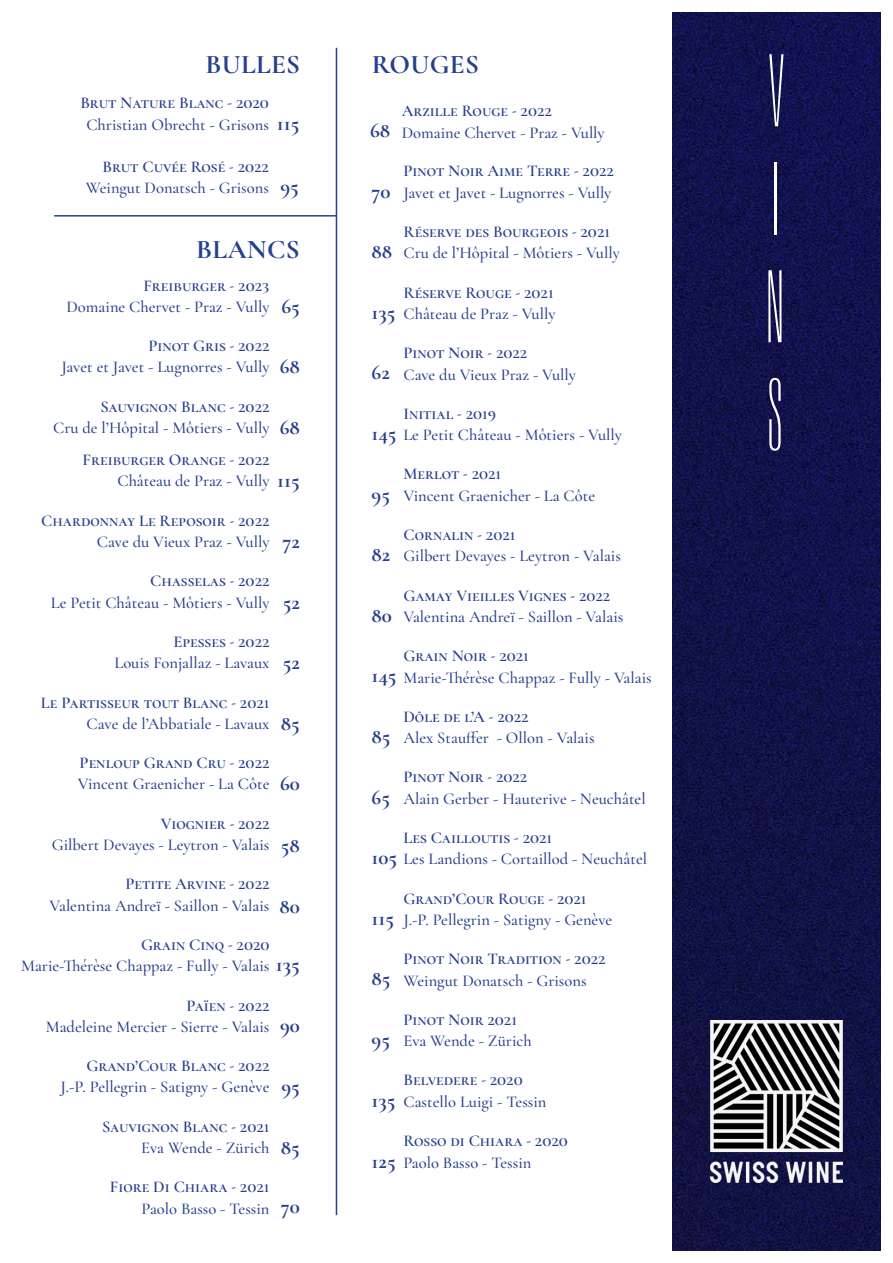
<style>
.page{position:relative;width:893px;height:1263px;background:#fff}
.page>*{position:absolute;margin:0;border:0;box-sizing:border-box;transform-origin:0 0}
.t1{font:300 90px "Rainer v 0.1";color:#fff}
.t2{font:700 27px "Cormorant Garamond";letter-spacing:.01em;color:#253f8e}
.t3{font:700 21px "Cormorant Garamond";color:#253f8e}
.t4{font:500 16.5px "Cormorant Garamond";color:#253f8e}
.t5{font:600 16.5px "Cormorant Garamond";color:#253f8e}
</style>
<div class="page">
<img style="left:673px;top:13px;width:207px;height:1237px">
<hr style="left:336px;top:48px;width:1px;height:1167px;background:#253f8e">
<hr style="left:54px;top:215px;width:282px;height:2px;background:#253f8e">
<img style="left:711px;top:1020px;width:131px;height:162px">
<p class="t2" style="left:206px;top:47px;width:96px">BULLES</p>
<p class="t2" style="left:372px;top:47px;width:109px">ROUGES</p>
<p class="t5" style="left:80px;top:93px;width:190px">Brut Nature Blanc - 2020</p>
<p class="t4" style="left:86px;top:114px;width:184px">Christian Obrecht - Grisons</p>
<p class="t3" style="left:277px;top:111px;width:24px">115</p>
<p class="t5" style="left:103px;top:157px;width:168px">Brut Cuvée Rosé - 2022</p>
<p class="t4" style="left:86px;top:178px;width:185px">Weingut Donatsch - Grisons</p>
<p class="t3" style="left:280px;top:174px;width:20px">95</p>
<p class="t5" style="left:402px;top:101px;width:151px">Arzille Rouge - 2022</p>
<p class="t3" style="left:370px;top:118px;width:22px">68</p>
<p class="t4" style="left:402px;top:122px;width:204px">Domaine Chervet - Praz - Vully</p>
<p class="t5" style="left:403px;top:161px;width:212px">Pinot Noir Aime Terre - 2022</p>
<p class="t3" style="left:372px;top:178px;width:21px">70</p>
<p class="t4" style="left:403px;top:182px;width:209px">Javet et Javet - Lugnorres - Vully</p>
<p class="t5" style="left:403px;top:222px;width:208px">Réserve des Bourgeois - 2021</p>
<p class="t3" style="left:372px;top:239px;width:22px">88</p>
<p class="t4" style="left:403px;top:243px;width:218px">Cru de l’Hôpital - Môtiers - Vully</p>
<p class="t5" style="left:403px;top:282px;width:152px">Réserve Rouge - 2021</p>
<p class="t3" style="left:372px;top:299px;width:25px">135</p>
<p class="t4" style="left:403px;top:304px;width:154px">Château de Praz - Vully</p>
<p class="t5" style="left:403px;top:343px;width:125px">Pinot Noir - 2022</p>
<p class="t3" style="left:372px;top:360px;width:20px">62</p>
<p class="t4" style="left:403px;top:364px;width:174px">Cave du Vieux Praz - Vully</p>
<p class="t5" style="left:403px;top:403px;width:94px">Initial - 2019</p>
<p class="t3" style="left:372px;top:420px;width:26px">145</p>
<p class="t4" style="left:403px;top:425px;width:220px">Le Petit Château - Môtiers - Vully</p>
<p class="t5" style="left:403px;top:464px;width:99px">Merlot - 2021</p>
<p class="t3" style="left:372px;top:481px;width:20px">95</p>
<p class="t4" style="left:403px;top:485px;width:193px">Vincent Graenicher - La Côte</p>
<p class="t5" style="left:403px;top:525px;width:114px">Cornalin - 2021</p>
<p class="t3" style="left:372px;top:541px;width:20px">82</p>
<p class="t4" style="left:403px;top:546px;width:219px">Gilbert Devayes - Leytron - Valais</p>
<p class="t5" style="left:403px;top:585px;width:208px">Gamay Vieilles Vignes - 2022</p>
<p class="t3" style="left:372px;top:602px;width:22px">80</p>
<p class="t4" style="left:403px;top:607px;width:221px">Valentina Andreï - Saillon - Valais</p>
<p class="t5" style="left:403px;top:646px;width:127px">Grain Noir - 2021</p>
<p class="t3" style="left:372px;top:663px;width:26px">145</p>
<p class="t4" style="left:403px;top:667px;width:250px">Marie-Thérèse Chappaz - Fully - Valais</p>
<p class="t5" style="left:403px;top:706px;width:127px">Dôle de l’A - 2022</p>
<p class="t3" style="left:372px;top:723px;width:20px">85</p>
<p class="t4" style="left:403px;top:728px;width:193px">Alex Stauffer - Ollon - Valais</p>
<p class="t5" style="left:403px;top:767px;width:125px">Pinot Noir - 2022</p>
<p class="t3" style="left:372px;top:784px;width:20px">65</p>
<p class="t4" style="left:403px;top:788px;width:244px">Alain Gerber - Hauterive - Neuchâtel</p>
<p class="t5" style="left:403px;top:828px;width:150px">Les Cailloutis - 2021</p>
<p class="t3" style="left:372px;top:844px;width:27px">105</p>
<p class="t4" style="left:403px;top:849px;width:245px">Les Landions - Cortaillod - Neuchâtel</p>
<p class="t5" style="left:403px;top:888px;width:185px">Grand’Cour Rouge - 2021</p>
<p class="t3" style="left:372px;top:905px;width:24px">115</p>
<p class="t4" style="left:403px;top:909px;width:210px">J.-P. Pellegrin - Satigny - Genève</p>
<p class="t5" style="left:403px;top:949px;width:204px">Pinot Noir Tradition - 2022</p>
<p class="t3" style="left:372px;top:966px;width:20px">85</p>
<p class="t4" style="left:403px;top:970px;width:185px">Weingut Donatsch - Grisons</p>
<p class="t5" style="left:403px;top:1009px;width:115px">Pinot Noir 2021</p>
<p class="t3" style="left:372px;top:1026px;width:20px">95</p>
<p class="t4" style="left:403px;top:1031px;width:130px">Eva Wende - Zürich</p>
<p class="t5" style="left:403px;top:1070px;width:121px">Belvedere - 2020</p>
<p class="t3" style="left:372px;top:1087px;width:25px">135</p>
<p class="t4" style="left:403px;top:1091px;width:145px">Castello Luigi - Tessin</p>
<p class="t5" style="left:403px;top:1131px;width:166px">Rosso di Chiara - 2020</p>
<p class="t3" style="left:372px;top:1148px;width:26px">125</p>
<p class="t4" style="left:403px;top:1152px;width:129px">Paolo Basso - Tessin</p>
<p class="t2" style="left:196px;top:233px;width:105px">BLANCS</p>
<p class="t5" style="left:143px;top:275px;width:128px">Freiburger - 2023</p>
<p class="t4" style="left:67px;top:296px;width:204px">Domaine Chervet - Praz - Vully</p>
<p class="t3" style="left:281px;top:293px;width:20px">65</p>
<p class="t5" style="left:148px;top:336px;width:123px">Pinot Gris - 2022</p>
<p class="t4" style="left:61px;top:357px;width:209px">Javet et Javet - Lugnorres - Vully</p>
<p class="t3" style="left:280px;top:354px;width:22px">68</p>
<p class="t5" style="left:100px;top:396px;width:171px">Sauvignon Blanc - 2022</p>
<p class="t4" style="left:53px;top:418px;width:218px">Cru de l’Hôpital - Môtiers - Vully</p>
<p class="t3" style="left:280px;top:414px;width:22px">68</p>
<p class="t5" style="left:83px;top:449px;width:188px">Freiburger Orange - 2022</p>
<p class="t4" style="left:117px;top:471px;width:154px">Château de Praz - Vully</p>
<p class="t3" style="left:277px;top:467px;width:24px">115</p>
<p class="t5" style="left:41px;top:510px;width:230px">Chardonnay Le Reposoir - 2022</p>
<p class="t4" style="left:97px;top:532px;width:174px">Cave du Vieux Praz - Vully</p>
<p class="t3" style="left:282px;top:528px;width:19px">72</p>
<p class="t5" style="left:150px;top:571px;width:121px">Chasselas - 2022</p>
<p class="t4" style="left:51px;top:592px;width:220px">Le Petit Château - Môtiers - Vully</p>
<p class="t3" style="left:283px;top:589px;width:19px">52</p>
<p class="t5" style="left:173px;top:631px;width:98px">Epesses - 2022</p>
<p class="t4" style="left:114px;top:653px;width:156px">Louis Fonjallaz - Lavaux</p>
<p class="t3" style="left:283px;top:649px;width:19px">52</p>
<p class="t5" style="left:41px;top:692px;width:230px">Le Partisseur tout Blanc - 2021</p>
<p class="t4" style="left:87px;top:713px;width:184px">Cave de l’Abbatiale - Lavaux</p>
<p class="t3" style="left:281px;top:710px;width:20px">85</p>
<p class="t5" style="left:80px;top:753px;width:191px">Penloup Grand Cru - 2022</p>
<p class="t4" style="left:78px;top:774px;width:193px">Vincent Graenicher - La Côte</p>
<p class="t3" style="left:280px;top:771px;width:21px">60</p>
<p class="t5" style="left:161px;top:813px;width:110px">Viognier - 2022</p>
<p class="t4" style="left:52px;top:835px;width:219px">Gilbert Devayes - Leytron - Valais</p>
<p class="t3" style="left:281px;top:832px;width:20px">58</p>
<p class="t5" style="left:126px;top:874px;width:145px">Petite Arvine - 2022</p>
<p class="t4" style="left:49px;top:895px;width:221px">Valentina Andreï - Saillon - Valais</p>
<p class="t3" style="left:279px;top:893px;width:22px">80</p>
<p class="t5" style="left:141px;top:934px;width:130px">Grain Cinq - 2020</p>
<p class="t4" style="left:21px;top:956px;width:250px">Marie-Thérèse Chappaz - Fully - Valais</p>
<p class="t3" style="left:276px;top:951px;width:25px">135</p>
<p class="t5" style="left:187px;top:995px;width:84px">Païen - 2022</p>
<p class="t4" style="left:46px;top:1016px;width:225px">Madeleine Mercier - Sierre - Valais</p>
<p class="t3" style="left:280px;top:1012px;width:21px">90</p>
<p class="t5" style="left:86px;top:1056px;width:185px">Grand’Cour Blanc - 2022</p>
<p class="t4" style="left:61px;top:1077px;width:210px">J.-P. Pellegrin - Satigny - Genève</p>
<p class="t3" style="left:281px;top:1074px;width:20px">95</p>
<p class="t5" style="left:102px;top:1116px;width:169px">Sauvignon Blanc - 2021</p>
<p class="t4" style="left:141px;top:1137px;width:130px">Eva Wende - Zürich</p>
<p class="t3" style="left:281px;top:1134px;width:20px">85</p>
<p class="t5" style="left:110px;top:1177px;width:161px">Fiore Di Chiara - 2021</p>
<p class="t4" style="left:142px;top:1198px;width:129px">Paolo Basso - Tessin</p>
<p class="t3" style="left:281px;top:1194px;width:21px">70</p>
<p class="t1" style="left:768px;top:48px;width:18px">V</p>
<p class="t1" style="left:770px;top:156px;width:12px">I</p>
<p class="t1" style="left:764px;top:264px;width:23px">N</p>
<p class="t1" style="left:766px;top:372px;width:20px">S</p>
</div>
